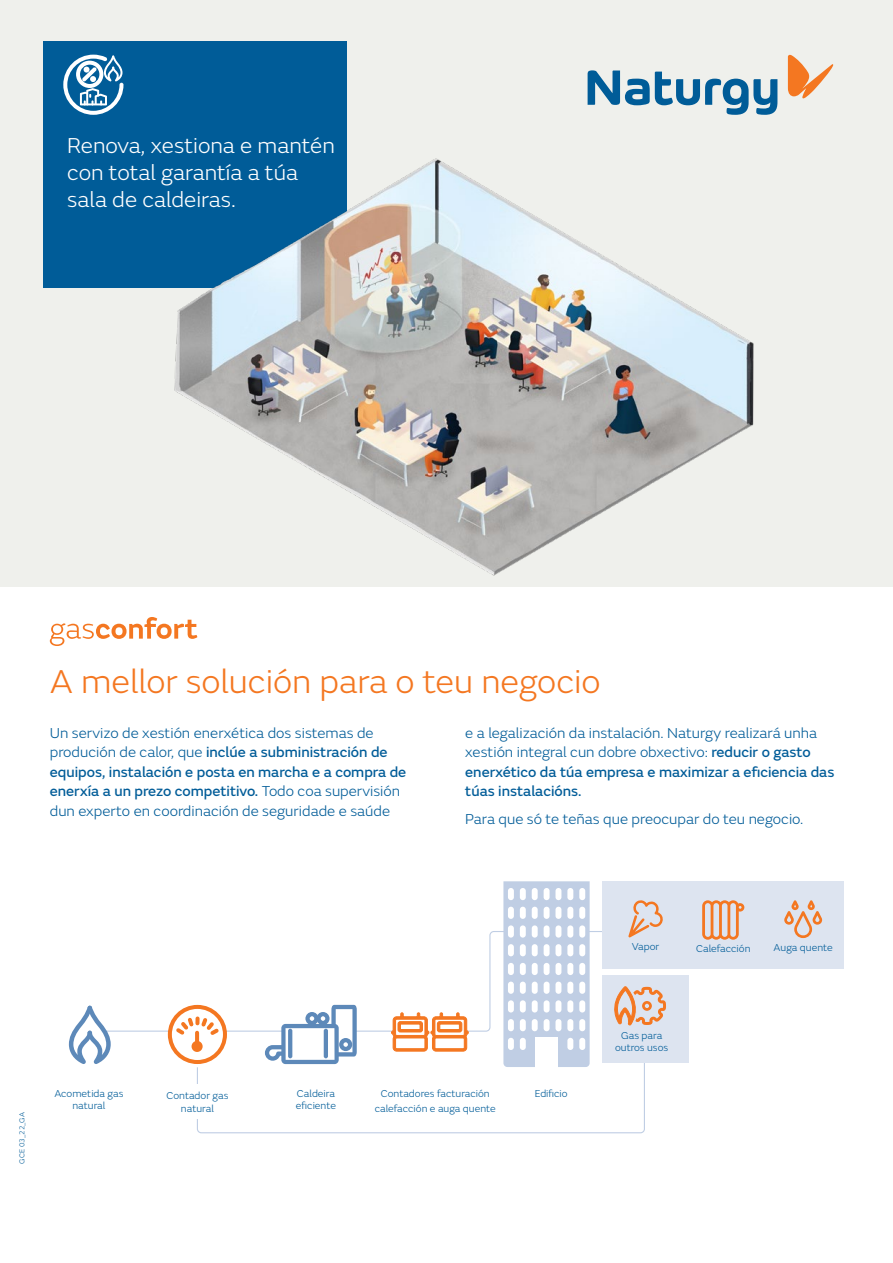
<style>
.page{position:relative;width:893px;height:1263px;background:#fff}
.page>*{position:absolute;margin:0;border:0;box-sizing:border-box;transform-origin:0 0}
.t1{font:300 34.5px "FS Emeric";color:#f47721}
.t2{font:300 22.5px/27px "FS Emeric";color:#fff}
.t3{font:300 15px/19.5px "FS Emeric";color:#005c98}
.t4{font:15px/19.5px "FS Emeric Core";color:#005c98}
.t5{font:300 10.5px/12.6px "FS Emeric";color:#005c98;text-align:center}
.t6{font:300 7.5px "FS Emeric";color:#005c98}
.s1{font-family:"FS Emeric";font-weight:300}
.s2{font-family:"FS Emeric Core";font-weight:400}
</style>
<div class="page">
<div style="left:602px;top:975px;width:87px;height:88px;background:#dde4f0"></div>
<hr style="left:102px;top:1030px;width:67px;height:2px;background:#c0cee4">
<div style="left:168px;top:1005px;width:59px;height:59px;border:4px solid #f47721;border-radius:50%"></div>
<div style="left:602px;top:881px;width:242px;height:88px;background:#dde4f0"></div>
<svg style="left:784px;top:900px;width:38px;height:38px"></svg>
<svg style="left:702px;top:900px;width:42px;height:40px"></svg>
<svg style="left:173px;top:881px;width:493px;height:253px"></svg>
<hr style="left:324px;top:1029px;width:4px;height:29px;background:#5d89b9;border-radius:2px">
<svg style="left:288px;top:1029px;width:4px;height:29px"></svg>
<div style="left:0;top:0;width:893px;height:587px;background:#eff0ec"></div>
<div style="left:44px;top:41px;width:303px;height:247px;background:#005c98"></div>
<svg style="left:788px;top:55px;width:45px;height:43px"></svg>
<svg style="left:588px;top:70px;width:189px;height:45px"></svg>
<svg style="left:63px;top:55px;width:60px;height:60px"></svg>
<svg style="left:50px;top:617px;width:147px;height:29px"></svg>
<svg style="left:69px;top:1005px;width:42px;height:59px"></svg>
<img style="left:174px;top:158px;width:580px;height:418px">
<h2 class="t2" style="left:67px;top:131px;width:269px">Renova, xestiona e mantén con total garantía a túa sala de caldeiras.</h2>
<h1 class="t1" style="left:50px;top:658px;width:552px">A mellor solución para o teu negocio</h1>
<p class="t3" style="left:50px;top:722px;width:325px">Un servizo de xestión enerxética dos sistemas de</p>
<p class="t4" style="left:50px;top:741px;width:358px"><span class="s1">produción de calor, que</span> inclúe a subministración de equipos, instalación e posta en marcha e a compra de enerxía a un prezo competitivo. <span class="s1">Todo coa supervisión</span></p>
<p class="t3" style="left:50px;top:800px;width:342px">dun experto en coordinación de seguridade e saúde</p>
<p class="t3" style="left:465px;top:722px;width:353px">e a legalización da instalación. Naturgy realizará unha xestión integral cun dobre obxectivo: <span class="s2">reducir o gasto</span></p>
<p class="t4" style="left:465px;top:761px;width:371px">enerxético da túa empresa e maximizar a eficiencia das túas instalacións.</p>
<p class="t3" style="left:465px;top:809px;width:340px">Para que só te teñas que preocupar do teu negocio.</p>
<p class="t6" style="left:17px;top:1163px;width:53px;rotate:-90deg">GCE 03_22_GA</p>
<p class="t5" style="left:54px;top:1086px;width:71px">Acometida gas</p>
<p class="t5" style="left:535px;top:1086px;width:34px">Edificio</p>
<p class="t5" style="left:73px;top:1099px;width:34px">natural</p>
<p class="t5" style="left:296px;top:1086px;width:42px;text-align:left">Caldeira eficiente</p>
<p class="t5" style="left:375px;top:1085px;width:123px;line-height:15px">Contadores facturación calefacción e auga quente</p>
<p class="t5" style="left:166px;top:1089px;width:64px">Contador gas natural</p>
<p class="t5" style="left:632px;top:940px;width:29px">Vapor</p>
<p class="t5" style="left:696px;top:942px;width:56px">Calefacción</p>
<p class="t5" style="left:774px;top:940px;width:61px">Auga quente</p>
<p class="t5" style="left:615px;top:1028px;width:55px">Gas para outros usos</p>
</div>
